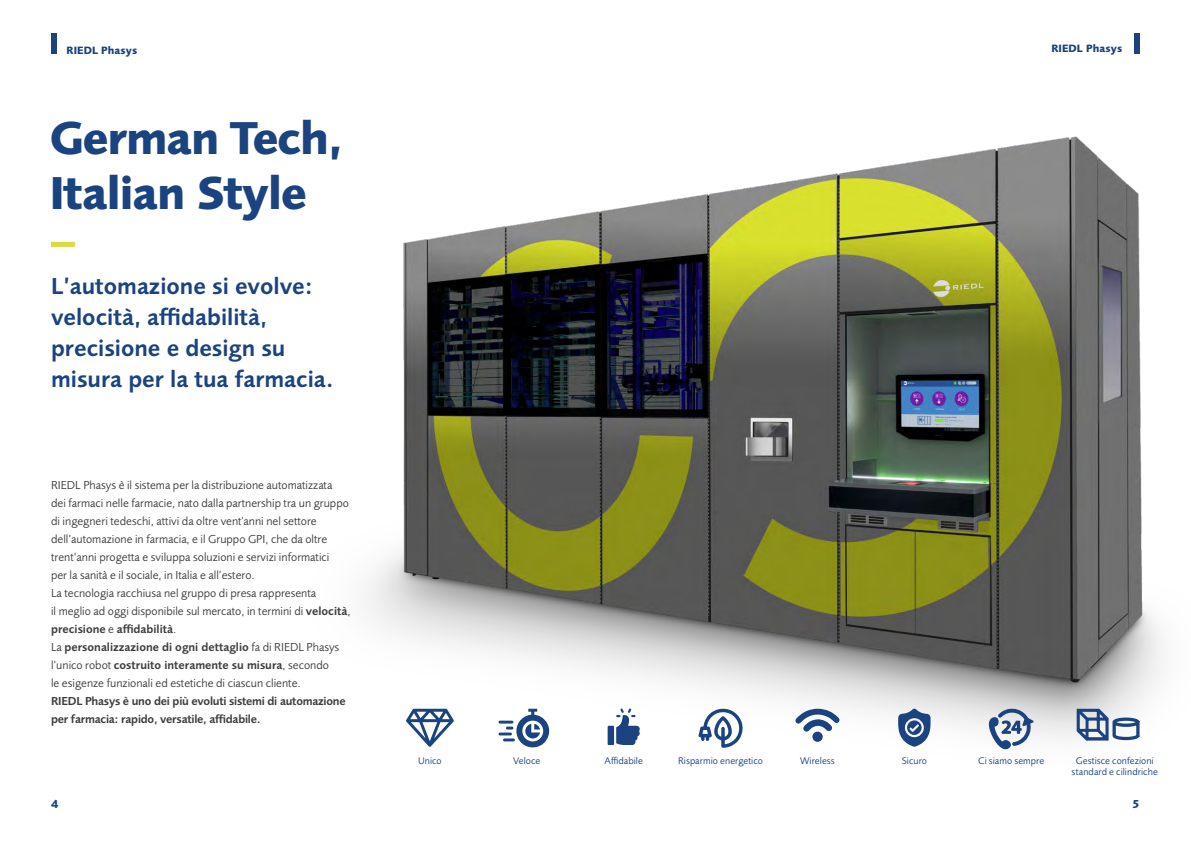
<style>
.page{position:relative;width:1191px;height:842px;background:#fff}
.page>*{position:absolute;margin:0;border:0;box-sizing:border-box;transform-origin:0 0}
.t1{font:700 47.8px/55px "Foundry Sans OT2";letter-spacing:-.02em;color:#1b4380}
.t2{font:600 24px/31px "Foundry Sans OT2";color:#1b4380}
.t3{font:12px/18px "Foundry Sans OT2";color:#3e3d40}
.t4{font:600 12px/18px "Foundry Sans OT2";letter-spacing:-.02em;color:#3e3d40}
.t5{font:700 12px "Foundry Sans OT2";color:#1b4380}
.t6{font:700 11px "Foundry Sans OT2";letter-spacing:.01em;color:#1b4380}
.t7{font:10px/11px "Foundry Sans OT2";letter-spacing:.005em;color:#1b4380;text-align:center}
.s1{font-weight:600}
</style>
<div class="page">
<div style="left:51px;top:33px;width:5px;height:21px;background:#1b4380"></div>
<div style="left:51px;top:242px;width:24px;height:5px;background:#d8dc40"></div>
<img style="left:365px;top:33px;width:798px;height:709px">
<svg style="left:406px;top:709px;width:48px;height:38px"></svg>
<svg style="left:498px;top:709px;width:51px;height:39px"></svg>
<svg style="left:989px;top:708px;width:44px;height:42px"></svg>
<svg style="left:898px;top:708px;width:32px;height:39px"></svg>
<svg style="left:698px;top:707px;width:45px;height:41px"></svg>
<svg style="left:795px;top:709px;width:44px;height:23px"></svg>
<div style="left:812px;top:731px;width:10px;height:11px;background:#1b4380;border-radius:50%"></div>
<svg style="left:607px;top:708px;width:33px;height:37px"></svg>
<svg style="left:1074px;top:706px;width:66px;height:36px"></svg>
<p class="t6" style="left:67px;top:41px;width:72px">RIEDL Phasys</p>
<p class="t6" style="left:1051px;top:40px;width:72px">RIEDL Phasys</p>
<h1 class="t1" style="left:50px;top:106px;width:295px">German Tech,<br>Italian Style</h1>
<h2 class="t2" style="left:51px;top:268px;width:284px">L’automazione si evolve: velocità, affidabilità, precisione e design su misura per la tua farmacia.</h2>
<p class="t3" style="left:51px;top:475px;width:301px">RIEDL Phasys è il sistema per la distribuzione automatizzata<br>dei farmaci nelle farmacie, nato dalla partnership tra un gruppo di ingegneri tedeschi, attivi da oltre vent'anni nel settore dell’automazione in farmacia, e il Gruppo GPI, che da oltre trent’anni progetta e sviluppa soluzioni e servizi informatici<br>per la sanità e il sociale, in Italia e all’estero.<br>La tecnologia racchiusa nel gruppo di presa rappresenta<br>il meglio ad oggi disponibile sul mercato, in termini di <span class="s1">velocità</span>, <span class="s1">precisione</span> e <span class="s1">affidabilità</span>.<br>La <span class="s1">personalizzazione di ogni dettaglio</span> fa di RIEDL Phasys l’unico robot <span class="s1">costruito interamente su misura</span>, secondo<br>le esigenze funzionali ed estetiche di ciascun cliente.</p>
<p class="t4" style="left:51px;top:691px;width:296px">RIEDL Phasys è uno dei più evoluti sistemi di automazione per farmacia: rapido, versatile, affidabile.</p>
<p class="t7" style="left:418px;top:754px;width:25px">Unico</p>
<p class="t7" style="left:513px;top:754px;width:29px">Veloce</p>
<p class="t7" style="left:604px;top:754px;width:40px">Affidabile</p>
<p class="t7" style="left:678px;top:754px;width:86px">Risparmio energetico</p>
<p class="t7" style="left:800px;top:754px;width:36px">Wireless</p>
<p class="t7" style="left:901px;top:754px;width:27px">Sicuro</p>
<p class="t7" style="left:978px;top:754px;width:68px">Ci siamo sempre</p>
<p class="t7" style="left:1071px;top:754px;width:88px">Gestisce confezioni standard e cilindriche</p>
<p class="t5" style="left:51px;top:794px;width:9px">4</p>
<p class="t5" style="left:1132px;top:794px;width:9px">5</p>
</div>
